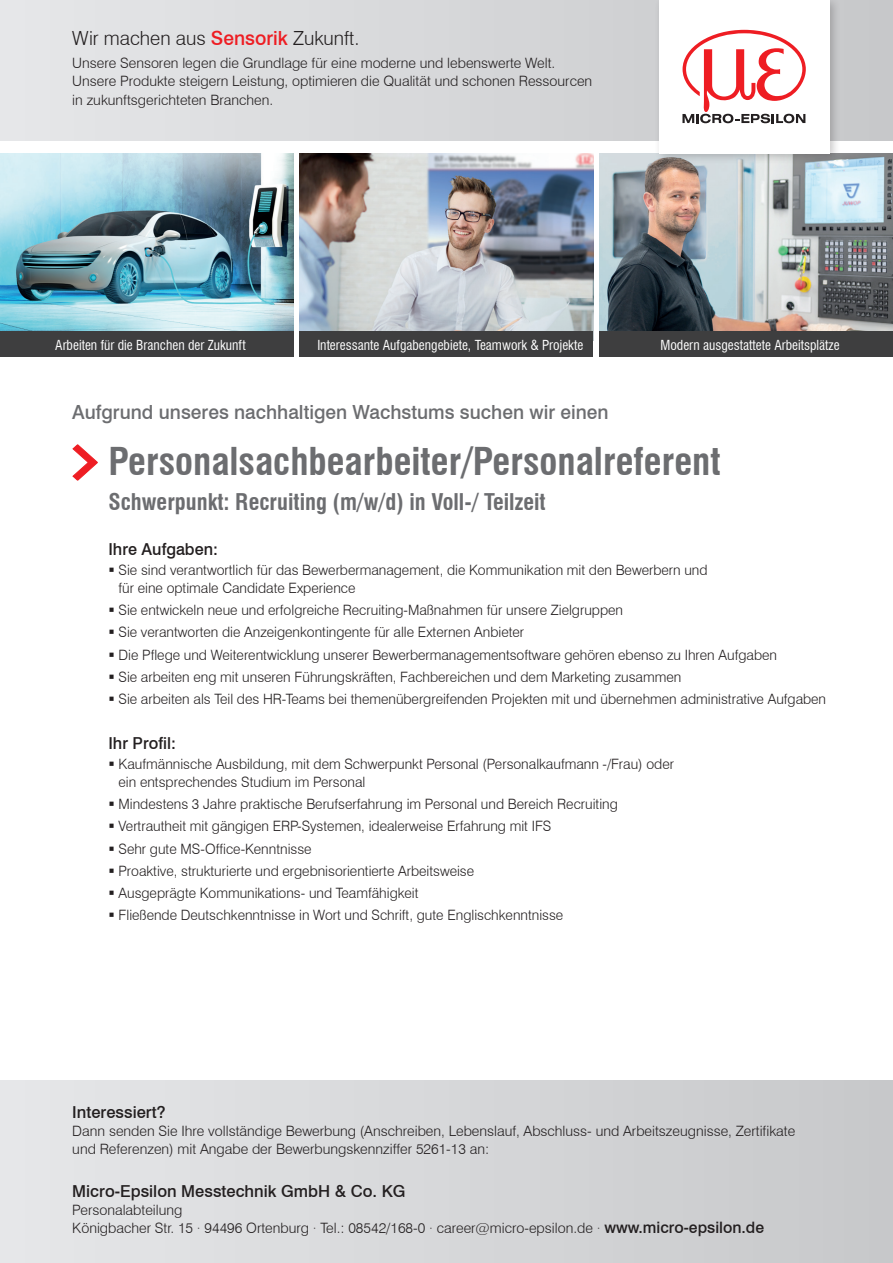
<style>
.page{position:relative;width:893px;height:1263px;background:#fff}
.page>*{position:absolute;margin:0;border:0;box-sizing:border-box;transform-origin:0 0}
.t1{font:700 condensed 37.5px "Swiss 721 BT";color:#6c6d70}
.t2{font:700 condensed 22.5px "Swiss 721 BT";color:#6c6d70}
.t3{font:500 19.5px "Swiss 721 BT";color:#6c6d70}
.t4{font:300 19.5px "Swiss 721 BT";color:#231f20}
.t5{font:500 16.5px "Swiss 721 BT";color:#231f20}
.t6{font:300 14.25px/18px "Swiss 721 BT";color:#231f20}
.t7{font:condensed 13.5px "Swiss 721 BT";color:#fff}
.s1{font-weight:500;color:#ee1d23}
.s2{font-weight:500;font-size:15.75px}
</style>
<div class="page">
<div style="left:0;top:1080px;width:893px;height:183px;background:linear-gradient(to right,#e6e7e9,#c7c8ca)"></div>
<svg style="left:72px;top:444px;width:26px;height:37px"></svg>
<img style="left:0;top:153px;width:293px;height:179px">
<div style="left:0;top:332px;width:293px;height:25px;background:#3e3e3f"></div>
<img style="left:300px;top:153px;width:293px;height:179px">
<div style="left:300px;top:332px;width:293px;height:25px;background:#3e3e3f"></div>
<img style="left:600px;top:153px;width:293px;height:179px">
<div style="left:600px;top:332px;width:293px;height:25px;background:#3e3e3f"></div>
<svg style="left:0;top:0;width:893px;height:140px;background:#d9dadc"></svg>
<div style="left:654px;top:0;width:186px;height:164px;background:#231f20;opacity:.25"></div>
<div style="left:659px;top:0;width:170px;height:153px;background:#fff"></div>
<svg style="left:682px;top:30px;width:124px;height:93px"></svg>
<h3 class="t4" style="left:72px;top:26px;width:289px">Wir machen aus <span class="s1">Sensorik</span> Zukunft.</h3>
<p class="t6" style="left:72px;top:53px;width:521px;line-height:18.8px">Unsere Sensoren legen die Grundlage für eine moderne und lebenswerte Welt.<br>Unsere Produkte steigern Leistung, optimieren die Qualität und schonen Ressourcen in zukunftsgerichteten Branchen.</p>
<p class="t7" style="left:55px;top:337px;width:192px">Arbeiten für die Branchen der Zukunft</p>
<p class="t7" style="left:317px;top:337px;width:267px">Interessante Aufgabengebiete, Teamwork &amp; Projekte</p>
<p class="t7" style="left:660px;top:337px;width:181px">Modern ausgestattete Arbeitsplätze</p>
<h3 class="t3" style="left:72px;top:400px;width:538px">Aufgrund unseres nachhaltigen Wachstums suchen wir einen</h3>
<h1 class="t1" style="left:108px;top:439px;width:614px">Personalsachbearbeiter/Personalreferent</h1>
<h2 class="t2" style="left:108px;top:489px;width:439px">Schwerpunkt: Recruiting (m/w/d) in Voll-/ Teilzeit</h2>
<p class="t5" style="left:108px;top:539px;width:111px">Ihre Aufgaben:</p>
<p class="t6" style="left:119px;top:561px;width:590px;text-indent:-10px">▪ Sie sind verantwortlich für das Bewerbermanagement, die Kommunikation mit den Bewerbern und für eine optimale Candidate Experience</p>
<p class="t6" style="left:108px;top:601px;width:516px">▪ Sie entwickeln neue und erfolgreiche Recruiting-Maßnahmen für unsere Zielgruppen</p>
<p class="t6" style="left:108px;top:623px;width:417px">▪ Sie verantworten die Anzeigenkontingente für alle Externen Anbieter</p>
<p class="t6" style="left:108px;top:645px;width:670px">▪ Die Pflege und Weiterentwicklung unserer Bewerbermanagementsoftware gehören ebenso zu Ihren Aufgaben</p>
<p class="t6" style="left:108px;top:668px;width:574px">▪ Sie arbeiten eng mit unseren Führungskräften, Fachbereichen und dem Marketing zusammen</p>
<p class="t6" style="left:108px;top:690px;width:719px">▪ Sie arbeiten als Teil des HR-Teams bei themenübergreifenden Projekten mit und übernehmen administrative Aufgaben</p>
<p class="t5" style="left:108px;top:733px;width:69px">Ihr Profil:</p>
<p class="t6" style="left:119px;top:754px;width:557px;text-indent:-10px">▪ Kaufmännische Ausbildung, mit dem Schwerpunkt Personal (Personalkaufmann -/Frau) oder ein entsprechendes Studium im Personal</p>
<p class="t6" style="left:108px;top:795px;width:511px">▪ Mindestens 3 Jahre praktische Berufserfahrung im Personal und Bereich Recruiting</p>
<p class="t6" style="left:108px;top:817px;width:444px">▪ Vertrautheit mit gängigen ERP-Systemen, idealerweise Erfahrung mit IFS</p>
<p class="t6" style="left:108px;top:839px;width:205px">▪ Sehr gute MS-Office-Kenntnisse</p>
<p class="t6" style="left:108px;top:862px;width:367px">▪ Proaktive, strukturierte und ergebnisorientierte Arbeitsweise</p>
<p class="t6" style="left:108px;top:884px;width:312px">▪ Ausgeprägte Kommunikations- und Teamfähigkeit</p>
<p class="t6" style="left:108px;top:906px;width:456px">▪ Fließende Deutschkenntnisse in Wort und Schrift, gute Englischkenntnisse</p>
<p class="t5" style="left:72px;top:1102px;width:95px">Interessiert?</p>
<p class="t6" style="left:72px;top:1122px;width:724px">Dann senden Sie Ihre vollständige Bewerbung (Anschreiben, Lebenslauf, Abschluss- und Arbeitszeugnisse, Zertifikate und Referenzen) mit Angabe der Bewerbungskennziffer 5261-13 an:</p>
<p class="t5" style="left:72px;top:1181px;width:335px">Micro-Epsilon Messtechnik GmbH &amp; Co. KG</p>
<p class="t6" style="left:72px;top:1201px;width:693px">Personalabteilung<br>Königbacher Str. 15 · 94496 Ortenburg · Tel.: 08542/168-0 · career@micro-epsilon.de · <span class="s2">www.micro-epsilon.de</span></p>
</div>
